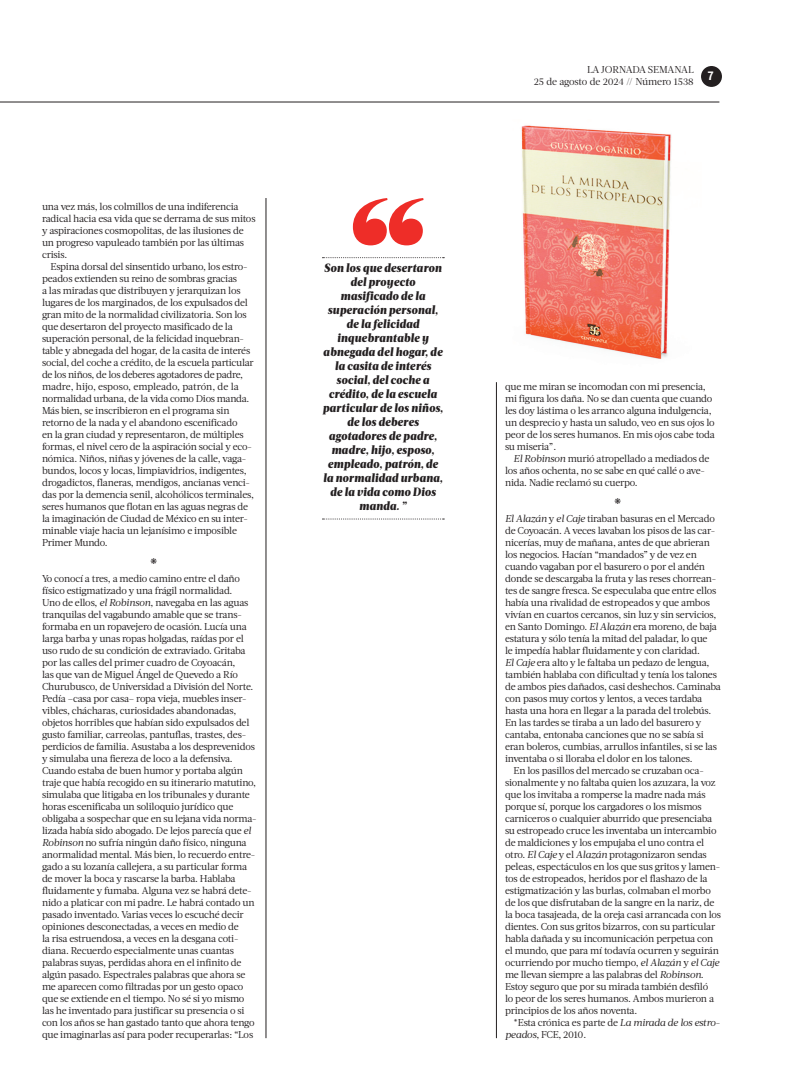
<style>
.page{position:relative;width:794px;height:1083px;background:#fff}
.page>*{position:absolute;margin:0;border:0;box-sizing:border-box;transform-origin:0 0}
.t1{font:21px "Acta";color:#231f20}
.t2{font:italic 900 12px/14px "Acta Deck";letter-spacing:.025em;color:#231f20;text-align:center;scale:.9 1}
.t3{font:600 11.9px "Flama Semicond";color:#fff}
.t4{font:10px/12px "Acta";letter-spacing:-.02em;color:#231f20}
.t5{font:10px/12px "Acta Deck";letter-spacing:-.01em;color:#231f20;text-align:right}
.s1{font-style:italic}
</style>
<div class="page">
<div style="left:701px;top:66px;width:21px;height:21px;background:#231f20;border-radius:50%"></div>
<svg style="left:322px;top:257px;width:122px;height:1px"></svg>
<svg style="left:322px;top:519px;width:122px;height:1px"></svg>
<svg style="left:353px;top:198px;width:70px;height:47px"></svg>
<hr style="left:266px;top:198px;width:1px;height:840px;background:#231f20">
<hr style="left:496px;top:382px;width:1px;height:656px;background:#231f20">
<hr style="left:0;top:102px;width:719px;height:1px;background:#231f20">
<img style="left:521px;top:125px;width:151px;height:234px">
<p class="t4" style="left:42px;top:201px;width:215px">una vez más, los colmillos de una indiferencia radical hacia esa vida que se derrama de sus mitos y aspiraciones cosmopolitas, de las ilusiones de un progreso vapuleado también por las últimas crisis.</p>
<p class="t4" style="left:42px;top:261px;width:214px;text-indent:8px">Espina dorsal del sinsentido urbano, los estro&shy;peados extienden su reino de sombras gracias<br>a las miradas que distribuyen y jerarquizan los lugares de los marginados, de los expulsados del gran mito de la normalidad civilizatoria. Son los que desertaron del proyecto masificado de la superación personal, de la felicidad inquebran&shy;table y abnegada del hogar, de la casita de interés social, del coche a crédito, de la escuela particular de los niños, de los deberes agotadores de padre, madre, hijo, esposo, empleado, patrón, de la normalidad urbana, de la vida como Dios manda.<br>Más bien, se inscribieron en el programa sin retorno de la nada y el abandono escenificado<br>en la gran ciudad y representaron, de múltiples formas, el nivel cero de la aspiración social y eco&shy;nómica. Niños, niñas y jóvenes de la calle, vaga&shy;bundos, locos y locas, limpiavidrios, indigentes, drogadictos, flaneras, mendigos, ancianas venci&shy;das por la demencia senil, alcohólicos terminales, seres humanos que flotan en las aguas negras de la imaginación de Ciudad de México en su inter&shy;minable viaje hacia un lejanísimo e imposible Primer Mundo.</p>
<h1 class="t1" style="left:149px;top:553px;width:11px">*</h1>
<p class="t4" style="left:42px;top:573px;width:216px">Yo conocí a tres, a medio camino entre el daño físico estigmatizado y una frágil normalidad.<br>Uno de ellos, <span class="s1">el Robinson</span>, navegaba en las aguas tranquilas del vagabundo amable que se trans&shy;formaba en un ropavejero de ocasión. Lucía una larga barba y unas ropas holgadas, raídas por el uso rudo de su condición de extraviado. Gritaba por las calles del primer cuadro de Coyoacán,<br>las que van de Miguel Ángel de Quevedo a Río Churubusco, de Universidad a División del Norte.<br>Pedía –casa por casa– ropa vieja, muebles inser&shy;vibles, chácharas, curiosidades abandonadas, objetos horribles que habían sido expulsados del gusto familiar, carreolas, pantuflas, trastes, des&shy;perdicios de familia. Asustaba a los desprevenidos y simulaba una fiereza de loco a la defensiva.<br>Cuando estaba de buen humor y portaba algún traje que había recogido en su itinerario matutino, simulaba que litigaba en los tribunales y durante horas escenificaba un soliloquio jurídico que obligaba a sospechar que en su lejana vida norma&shy;lizada había sido abogado. De lejos parecía que <span class="s1">el Robinson</span> no sufría ningún daño físico, ninguna anormalidad mental. Más bien, lo recuerdo entre&shy;gado a su lozanía callejera, a su particular forma de mover la boca y rascarse la barba. Hablaba fluidamente y fumaba. Alguna vez se habrá dete&shy;nido a platicar con mi padre. Le habrá contado un pasado inventado. Varias veces lo escuché decir opiniones desconectadas, a veces en medio de<br>la risa estruendosa, a veces en la desgana coti&shy;diana. Recuerdo especialmente unas cuantas palabras suyas, perdidas ahora en el infinito de algún pasado. Espectrales palabras que ahora se me aparecen como filtradas por un gesto opaco que se extiende en el tiempo. No sé si yo mismo las he inventado para justificar su presencia o si con los años se han gastado tanto que ahora tengo que imaginarlas así para poder recuperarlas: “Los</p>
<p class="t5" style="left:534px;top:64px;width:161px">LA JORNADA SEMANAL<br>25 de agosto de 2024 // Número 1538</p>
<p class="t3" style="left:708px;top:68px;width:8px">7</p>
<p class="t2" style="left:323px;top:261px;width:135px">Son los que desertaron del proyecto masificado de la superación personal, de la felicidad inquebrantable y abnegada del hogar, de la casita de interés social, del coche a crédito, de la escuela particular de los niños, de los deberes agotadores de padre, madre, hijo, esposo, empleado, patrón, de la normalidad urbana, de la vida como Dios manda. ”</p>
<p class="t4" style="left:505px;top:381px;width:211px">que me miran se incomodan con mi presencia, mi figura los daña. No se dan cuenta que cuando les doy lástima o les arranco alguna indulgencia, un desprecio y hasta un saludo, veo en sus ojos lo peor de los seres humanos. En mis ojos cabe toda su miseria”.</p>
<p class="t4" style="left:505px;top:453px;width:206px;text-indent:9px"><span class="s1">El Robinson</span> murió atropellado a mediados de los años ochenta, no se sabe en qué callé o ave&shy;nida. Nadie reclamó su cuerpo.</p>
<h1 class="t1" style="left:613px;top:493px;width:11px">*</h1>
<p class="t4" style="left:505px;top:513px;width:211px"><span class="s1">El Alazán</span> y <span class="s1">el Caje</span> tiraban basuras en el Mercado</p>
<p class="t4" style="left:505px;top:525px;width:211px">de Coyoacán. A veces lavaban los pisos de las car-</p>
<p class="t4" style="left:505px;top:537px;width:206px">nicerías, muy de mañana, antes de que abrieran</p>
<p class="t4" style="left:505px;top:549px;width:193px">los negocios. Hacían “mandados” y de vez en</p>
<p class="t4" style="left:505px;top:561px;width:201px">cuando vagaban por el basurero o por el andén</p>
<p class="t4" style="left:505px;top:573px;width:213px">donde se descargaba la fruta y las reses chorrean-</p>
<p class="t4" style="left:505px;top:585px;width:213px">tes de sangre fresca. Se especulaba que entre ellos</p>
<p class="t4" style="left:505px;top:597px;width:206px">había una rivalidad de estropeados y que ambos</p>
<p class="t4" style="left:505px;top:609px;width:213px">vivían en cuartos cercanos, sin luz y sin servicios,</p>
<p class="t4" style="left:505px;top:621px;width:213px">en Santo Domingo. <span class="s1">El Alazán</span> era moreno, de baja</p>
<p class="t4" style="left:505px;top:633px;width:204px">estatura y sólo tenía la mitad del paladar, lo que</p>
<p class="t4" style="left:505px;top:645px;width:196px">le impedía hablar fluidamente y con claridad.</p>
<p class="t4" style="left:505px;top:657px;width:206px"><span class="s1">El Caje</span> era alto y le faltaba un pedazo de lengua,</p>
<p class="t4" style="left:505px;top:669px;width:213px">también hablaba con dificultad y tenía los talones</p>
<p class="t4" style="left:505px;top:681px;width:217px">de ambos pies dañados, casi deshechos. Caminaba</p>
<p class="t4" style="left:505px;top:693px;width:199px">con pasos muy cortos y lentos, a veces tardaba</p>
<p class="t4" style="left:505px;top:705px;width:208px">hasta una hora en llegar a la parada del trolebús.</p>
<p class="t4" style="left:505px;top:717px;width:198px">En las tardes se tiraba a un lado del basurero y</p>
<p class="t4" style="left:505px;top:729px;width:200px">cantaba, entonaba canciones que no se sabía si</p>
<p class="t4" style="left:505px;top:741px;width:213px">eran boleros, cumbias, arrullos infantiles, si se las</p>
<p class="t4" style="left:505px;top:753px;width:189px">inventaba o si lloraba el dolor en los talones.</p>
<p class="t4" style="left:513px;top:765px;width:192px">En los pasillos del mercado se cruzaban oca-</p>
<p class="t4" style="left:505px;top:777px;width:212px">sionalmente y no faltaba quien los azuzara, la voz</p>
<p class="t4" style="left:505px;top:789px;width:202px">que los invitaba a romperse la madre nada más</p>
<p class="t4" style="left:505px;top:801px;width:198px">porque sí, porque los cargadores o los mismos</p>
<p class="t4" style="left:505px;top:813px;width:209px">carniceros o cualquier aburrido que presenciaba</p>
<p class="t4" style="left:505px;top:825px;width:213px">su estropeado cruce les inventaba un intercambio</p>
<p class="t4" style="left:505px;top:837px;width:201px">de maldiciones y los empujaba el uno contra el</p>
<p class="t4" style="left:505px;top:849px;width:203px">otro. <span class="s1">El Caje</span> y el <span class="s1">Alazán</span> protagonizaron sendas</p>
<p class="t4" style="left:505px;top:861px;width:217px">peleas, espectáculos en los que sus gritos y lamen-</p>
<p class="t4" style="left:505px;top:873px;width:204px">tos de estropeados, heridos por el flashazo de la</p>
<p class="t4" style="left:505px;top:885px;width:207px">estigmatización y las burlas, colmaban el morbo</p>
<p class="t4" style="left:505px;top:897px;width:211px">de los que disfrutaban de la sangre en la nariz, de</p>
<p class="t4" style="left:505px;top:909px;width:217px">la boca tasajeada, de la oreja casi arrancada con los</p>
<p class="t4" style="left:505px;top:921px;width:212px">dientes. Con sus gritos bizarros, con su particular</p>
<p class="t4" style="left:505px;top:933px;width:210px">habla dañada y su incomunicación perpetua con</p>
<p class="t4" style="left:505px;top:945px;width:215px">el mundo, que para mí todavía ocurren y seguirán</p>
<p class="t4" style="left:505px;top:957px;width:216px">ocurriendo por mucho tiempo, <span class="s1">el Alazán</span> y <span class="s1">el Caje</span></p>
<p class="t4" style="left:505px;top:969px;width:200px">me llevan siempre a las palabras del <span class="s1">Robinson.</span></p>
<p class="t4" style="left:505px;top:981px;width:205px">Estoy seguro que por su mirada también desfiló</p>
<p class="t4" style="left:505px;top:993px;width:210px">lo peor de los seres humanos. Ambos murieron a</p>
<p class="t4" style="left:505px;top:1005px;width:134px">principios de los años noventa.</p>
<p class="t4" style="left:513px;top:1017px;width:208px">*Esta crónica es parte de <span class="s1">La mirada de los estro-</span></p>
<p class="t4" style="left:505px;top:1029px;width:83px"><span class="s1">peados</span>, FCE, 2010.</p>
</div>
